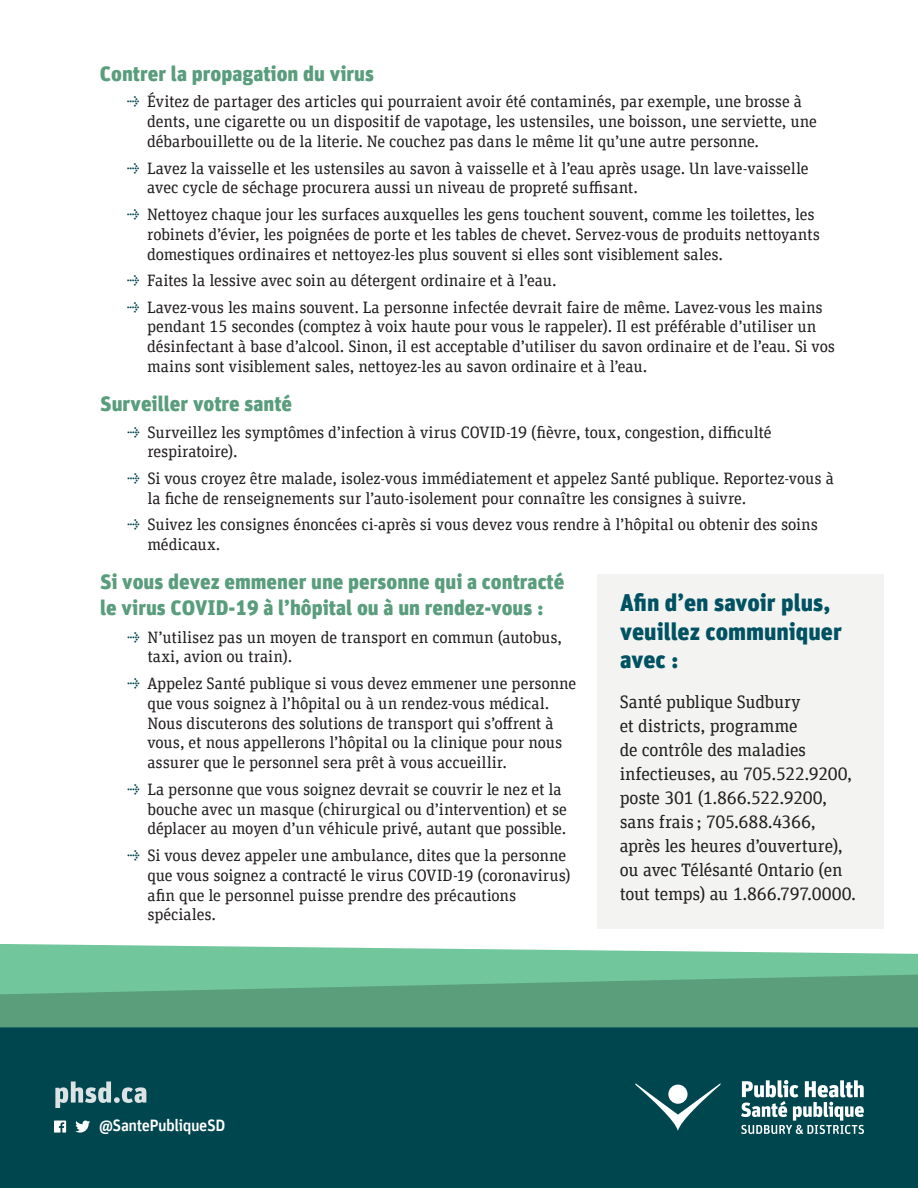
<style>
.page{position:relative;width:918px;height:1188px;background:#fff}
.page>*{position:absolute;margin:0;border:0;box-sizing:border-box;transform-origin:0 0}
.t1{font:900 24px/28.8px "Unit Pro";color:#005162}
.t2{font:900 21px/25.2px "Unit Pro";color:#599d7c}
.t3{font:18px/24px "Unit Slab Pro";letter-spacing:-.01em;color:#231f20}
.BulletsLevel1{font:16.5px/19.8px "Unit Slab Pro";letter-spacing:-.005em;color:#231f20}
.t4{font:500 16.5px "Unit Pro";letter-spacing:-.03em;color:#fff}
.s1{color:#00464f}
</style>
<div class="page">
<div style="left:0;top:1026px;width:918px;height:162px;background:#00464f"></div>
<svg style="left:635px;top:1083px;width:85px;height:48px"></svg>
<div style="left:668px;top:1085px;width:20px;height:19px;background:#fff;border-radius:50%"></div>
<svg style="left:741px;top:1080px;width:123px;height:54px"></svg>
<svg style="left:55px;top:1081px;width:91px;height:27px"></svg>
<svg style="left:54px;top:1121px;width:12px;height:12px"></svg>
<svg style="left:75px;top:1121px;width:15px;height:12px"></svg>
<div style="left:597px;top:574px;width:286px;height:355px;background:#f3f4f1"></div>
<svg style="left:0;top:944px;width:918px;height:31px;background:#87ceaa"></svg>
<svg style="left:0;top:975px;width:918px;height:52px;background:#5ea580"></svg>
<p class="t2" style="left:100px;top:60px;width:276px">Contrer la propagation du virus</p>
<p class="BulletsLevel1" style="left:147px;top:91px;width:671px;text-indent:-20px"><span class="s1">⇢</span> Évitez de partager des articles qui pourraient avoir été contaminés, par exemple, une brosse à dents, une cigarette ou un dispositif de vapotage, les ustensiles, une boisson, une serviette, une débarbouillette ou de la literie. Ne couchez pas dans le même lit qu’une autre personne.</p>
<p class="BulletsLevel1" style="left:147px;top:158px;width:663px;text-indent:-20px"><span class="s1">⇢</span> Lavez la vaisselle et les ustensiles au savon à vaisselle et à l’eau après usage. Un lave-vaisselle avec cycle de séchage procurera aussi un niveau de propreté suffisant.</p>
<p class="BulletsLevel1" style="left:147px;top:204px;width:674px;text-indent:-20px"><span class="s1">⇢</span> Nettoyez chaque jour les surfaces auxquelles les gens touchent souvent, comme les toilettes, les robinets d’évier, les poignées de porte et les tables de chevet. Servez-vous de produits nettoyants domestiques ordinaires et nettoyez-les plus souvent si elles sont visiblement sales.</p>
<p class="BulletsLevel1" style="left:127px;top:270px;width:431px"><span class="s1">⇢</span> Faites la lessive avec soin au détergent ordinaire et à l’eau.</p>
<p class="BulletsLevel1" style="left:147px;top:297px;width:689px;text-indent:-20px"><span class="s1">⇢</span> Lavez-vous les mains souvent. La personne infectée devrait faire de même. Lavez-vous les mains pendant 15 secondes (comptez à voix haute pour vous le rappeler). Il est préférable d’utiliser un désinfectant à base d’alcool. Sinon, il est acceptable d’utiliser du savon ordinaire et de l’eau. Si vos mains sont visiblement sales, nettoyez-les au savon ordinaire et à l’eau.</p>
<p class="t2" style="left:100px;top:390px;width:194px">Surveiller votre santé</p>
<p class="BulletsLevel1" style="left:147px;top:421px;width:626px;text-indent:-20px"><span class="s1">⇢</span> Surveillez les symptômes d’infection à virus COVID-19 (fièvre, toux, congestion, difficulté respiratoire).</p>
<p class="BulletsLevel1" style="left:147px;top:468px;width:688px;text-indent:-20px"><span class="s1">⇢</span> Si vous croyez être malade, isolez-vous immédiatement et appelez Santé publique. Reportez-vous à la fiche de renseignements sur l’auto-isolement pour connaître les consignes à suivre.</p>
<p class="BulletsLevel1" style="left:147px;top:514px;width:672px;text-indent:-20px"><span class="s1">⇢</span> Suivez les consignes énoncées ci-après si vous devez vous rendre à l’hôpital ou obtenir des soins médicaux.</p>
<p class="t2" style="left:100px;top:568px;width:466px">Si vous devez emmener une personne qui a contracté le virus COVID-19 à l’hôpital ou à un rendez-vous :</p>
<p class="BulletsLevel1" style="left:147px;top:627px;width:416px;text-indent:-20px"><span class="s1">⇢</span> N’utilisez pas un moyen de transport en commun (autobus, taxi, avion ou train).</p>
<p class="BulletsLevel1" style="left:147px;top:673px;width:431px;text-indent:-20px"><span class="s1">⇢</span> Appelez Santé publique si vous devez emmener une personne que vous soignez à l’hôpital ou à un rendez-vous médical.<br>Nous discuterons des solutions de transport qui s’offrent à vous, et nous appellerons l’hôpital ou la clinique pour nous assurer que le personnel sera prêt à vous accueillir.</p>
<p class="BulletsLevel1" style="left:147px;top:779px;width:421px;text-indent:-20px"><span class="s1">⇢</span> La personne que vous soignez devrait se couvrir le nez et la bouche avec un masque (chirurgical ou d’intervention) et se déplacer au moyen d’un véhicule privé, autant que possible.</p>
<p class="BulletsLevel1" style="left:147px;top:845px;width:425px;text-indent:-20px"><span class="s1">⇢</span> Si vous devez appeler une ambulance, dites que la personne que vous soignez a contracté le virus COVID-19 (coronavirus) afin que le personnel puisse prendre des précautions spéciales.</p>
<p class="t1" style="left:620px;top:586px;width:223px">Afin d’en savoir plus, veuillez communiquer avec :</p>
<p class="t3" style="left:620px;top:689px;width:238px">Santé publique Sudbury<br>et districts, programme<br>de contrôle des maladies infectieuses, au 705.522.9200, poste 301 (1.866.522.9200, sans frais ; 705.688.4366, après les heures d’ouverture), ou avec Télésanté Ontario (en tout temps) au 1.866.797.0000.</p>
<p class="t4" style="left:99px;top:1114px;width:128px">@SantePubliqueSD</p>
</div>
